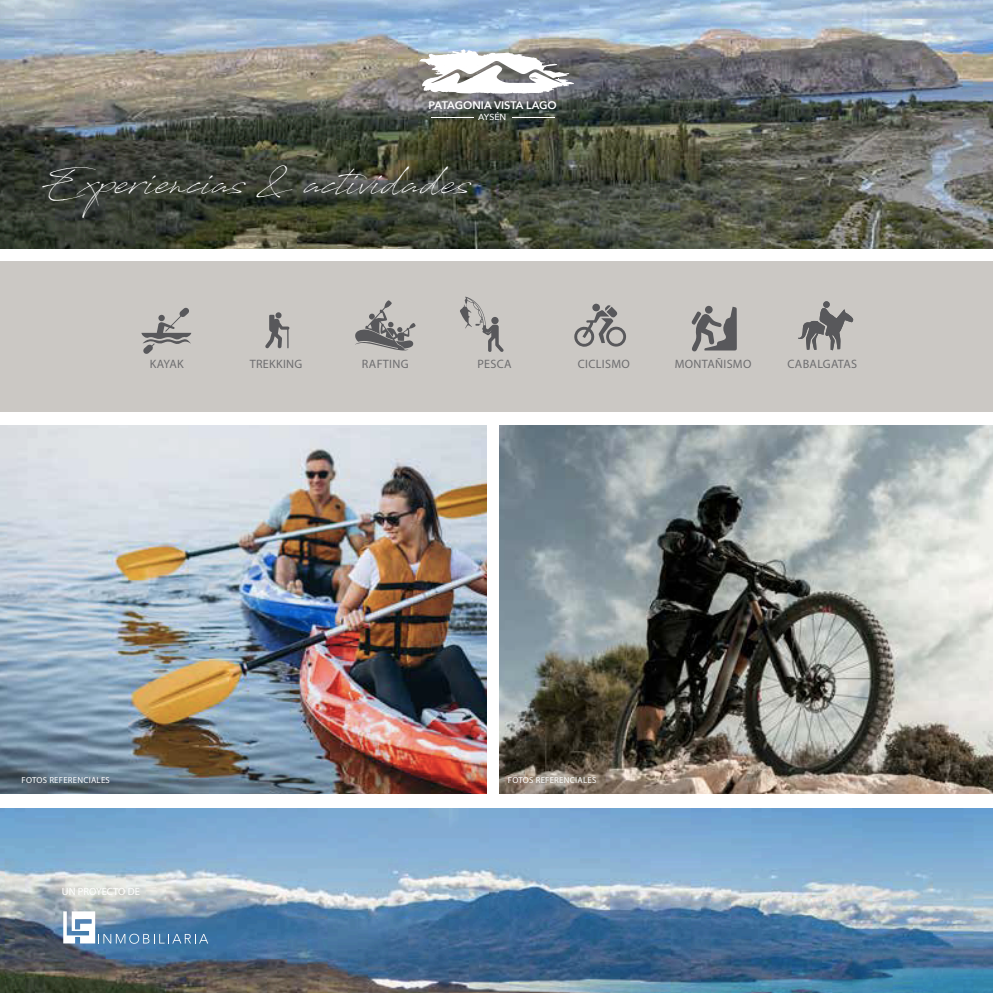
<style>
.page{position:relative;width:993px;height:993px;background:#fff}
.page>*{position:absolute;margin:0;border:0;box-sizing:border-box;transform-origin:0 0}
.t1{font:40.6px "Antro Vectra";color:#fff}
.t2{font:12.08px "Myriad Pro";letter-spacing:.025em;color:#6e6e70}
.t3{font:600 10.85px "Avenir Next";color:#fff}
.t4{font:10.5px "Myriad Pro";color:#fff}
.t5{font:8.75px "Myriad Pro";letter-spacing:.025em;color:#fff}
.t6{font:500 8.75px "Avenir Next";color:#fff}
</style>
<div class="page">
<div style="left:0;top:261px;width:992px;height:151px;background:#cbc8c4"></div>
<img style="left:0;top:0;width:992px;height:248px">
<img style="left:0;top:808px;width:992px;height:184px">
<img style="left:0;top:425px;width:486px;height:368px">
<img style="left:499px;top:425px;width:493px;height:368px">
<svg style="left:141px;top:307px;width:50px;height:47px"></svg>
<div style="left:158px;top:315px;width:7px;height:6px;background:#58585b;border-radius:50%"></div>
<svg style="left:265px;top:312px;width:24px;height:36px"></svg>
<svg style="left:355px;top:300px;width:60px;height:50px"></svg>
<svg style="left:460px;top:296px;width:44px;height:56px"></svg>
<div style="left:491px;top:317px;width:7px;height:7px;background:#58585b;border-radius:50%"></div>
<svg style="left:574px;top:305px;width:52px;height:42px"></svg>
<svg style="left:691px;top:306px;width:45px;height:46px"></svg>
<div style="left:704px;top:306px;width:8px;height:7px;background:#58585b;border-radius:50%"></div>
<svg style="left:798px;top:301px;width:55px;height:49px"></svg>
<hr style="left:431px;top:117px;width:43px;height:1px;background:#fff">
<hr style="left:512px;top:117px;width:42px;height:1px;background:#fff">
<svg style="left:419px;top:49px;width:155px;height:45px"></svg>
<svg style="left:63px;top:911px;width:145px;height:32px;background:#7498b8"></svg>
<p class="t3" style="left:428px;top:96px;width:130px">PATAGONIA VISTA LAGO</p>
<p class="t6" style="left:478px;top:109px;width:30px">AYSÉN</p>
<h1 class="t1" style="left:39px;top:154px;width:433px">Experiencias &amp; actividades</h1>
<p class="t2" style="left:150px;top:356px;width:36px">KAYAK</p>
<p class="t2" style="left:249px;top:356px;width:54px">TREKKING</p>
<p class="t2" style="left:362px;top:356px;width:48px">RAFTING</p>
<p class="t2" style="left:477px;top:356px;width:36px">PESCA</p>
<p class="t2" style="left:577px;top:356px;width:54px">CICLISMO</p>
<p class="t2" style="left:674px;top:356px;width:78px">MONTAÑISMO</p>
<p class="t2" style="left:787px;top:356px;width:71px">CABALGATAS</p>
<p class="t5" style="left:22px;top:774px;width:90px">FOTOS REFERENCIALES</p>
<p class="t5" style="left:507px;top:774px;width:90px">FOTOS REFERENCIALES</p>
<p class="t4" style="left:62px;top:884px;width:79px">UN PROYECTO DE</p>
</div>
